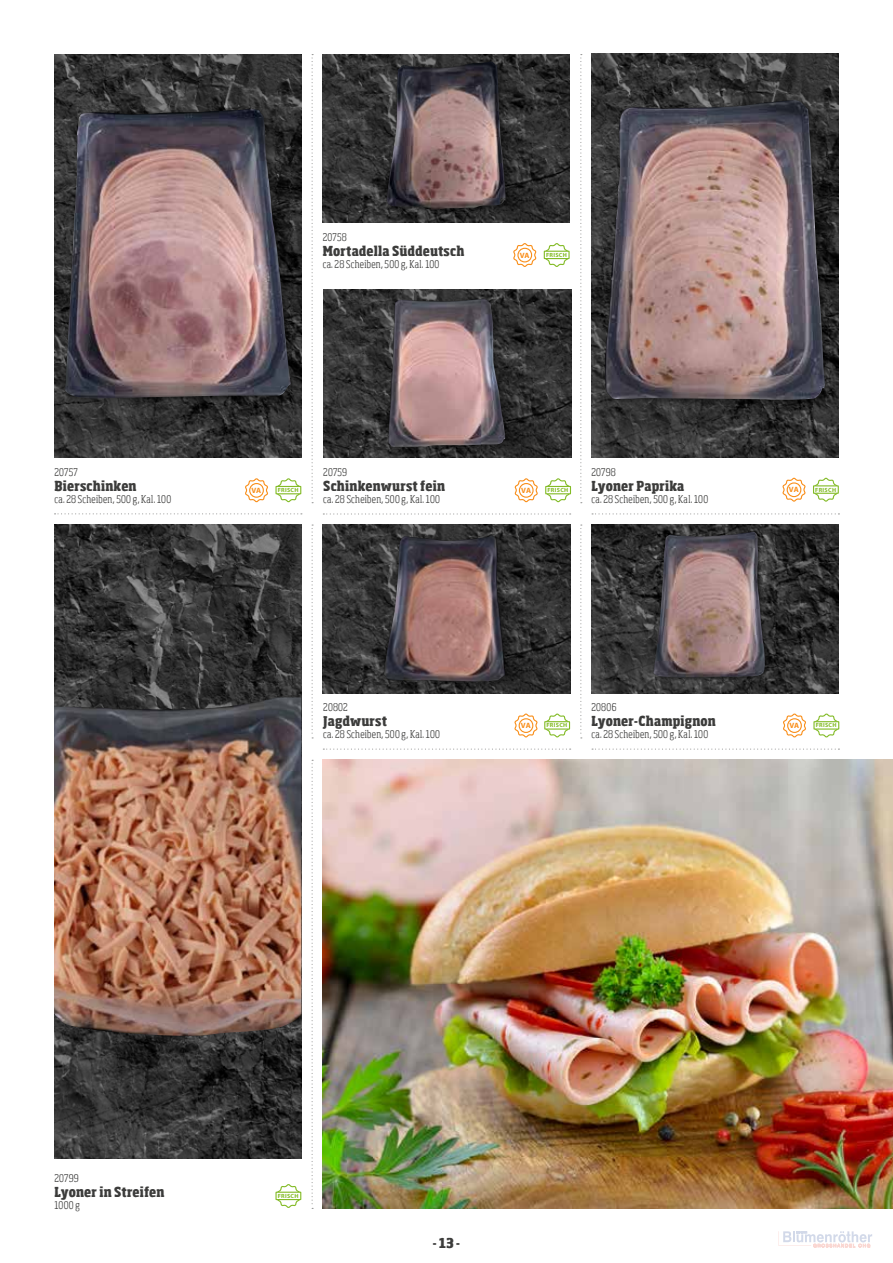
<style>
.page{position:relative;width:893px;height:1263px;background:#fff}
.page>*{position:absolute;margin:0;border:0;box-sizing:border-box;transform-origin:0 0}
.t1{font:800 condensed 13.5px "Sohoma";letter-spacing:.01em;color:#3c3c3b}
.t2{font:300 condensed 10.5px "Sohoma";letter-spacing:.025em;color:#3c3c3b}
.t3{font:700 7.65px "Myriad Pro";letter-spacing:-.005em;color:#f98e19}
.t4{font:700 6px "Myriad Pro";letter-spacing:.05em;color:#83bb26}
</style>
<div class="page">
<svg style="left:779px;top:1231px;width:93px;height:16px"></svg>
<svg style="left:55px;top:513px;width:247px;height:1px"></svg>
<svg style="left:312px;top:54px;width:1px;height:449px"></svg>
<svg style="left:580px;top:54px;width:2px;height:449px"></svg>
<svg style="left:580px;top:524px;width:2px;height:214px"></svg>
<svg style="left:312px;top:524px;width:1px;height:214px"></svg>
<svg style="left:312px;top:760px;width:1px;height:449px"></svg>
<svg style="left:323px;top:748px;width:248px;height:2px"></svg>
<svg style="left:323px;top:513px;width:248px;height:1px"></svg>
<svg style="left:592px;top:748px;width:247px;height:2px"></svg>
<svg style="left:592px;top:513px;width:247px;height:1px"></svg>
<img style="left:591px;top:524px;width:248px;height:169px">
<img style="left:324px;top:289px;width:247px;height:169px">
<img style="left:322px;top:54px;width:248px;height:169px">
<img style="left:323px;top:524px;width:247px;height:169px">
<div style="left:380px;top:532px;width:134px;height:159px;background:#000;opacity:.45"></div>
<img style="left:383px;top:535px;width:123px;height:147px">
<div style="left:382px;top:57px;width:133px;height:161px;background:#000;opacity:.45"></div>
<img style="left:386px;top:61px;width:120px;height:149px">
<div style="left:384px;top:295px;width:130px;height:161px;background:#000;opacity:.45"></div>
<img style="left:388px;top:299px;width:118px;height:148px">
<img style="left:54px;top:54px;width:247px;height:403px">
<div style="left:62px;top:104px;width:237px;height:303px;background:#000;opacity:.45"></div>
<img style="left:65px;top:108px;width:226px;height:292px">
<img style="left:323px;top:760px;width:570px;height:449px">
<img style="left:591px;top:53px;width:248px;height:404px">
<div style="left:652px;top:530px;width:117px;height:152px;background:#000;opacity:.45"></div>
<img style="left:653px;top:532px;width:112px;height:146px">
<div style="left:601px;top:96px;width:232px;height:312px;background:#000;opacity:.45"></div>
<img style="left:604px;top:100px;width:222px;height:300px">
<img style="left:54px;top:524px;width:247px;height:635px">
<img style="left:54px;top:697px;width:247px;height:341px">
<svg style="left:546px;top:713px;width:22px;height:25px"></svg>
<div style="left:545px;top:722px;width:24px;height:7px;background:#fff"></div>
<div style="left:544px;top:721px;width:26px;height:9px;border:1px solid #83bb26"></div>
<svg style="left:276px;top:478px;width:25px;height:25px"></svg>
<div style="left:276px;top:486px;width:25px;height:8px;background:#fff"></div>
<div style="left:275px;top:486px;width:26px;height:8px;border:1px solid #83bb26"></div>
<svg style="left:815px;top:713px;width:23px;height:25px"></svg>
<div style="left:814px;top:722px;width:25px;height:7px;background:#fff"></div>
<div style="left:813px;top:721px;width:26px;height:9px;border:1px solid #83bb26"></div>
<svg style="left:815px;top:477px;width:22px;height:25px"></svg>
<div style="left:813px;top:486px;width:25px;height:7px;background:#fff"></div>
<div style="left:813px;top:485px;width:26px;height:9px;border:1px solid #83bb26"></div>
<svg style="left:546px;top:478px;width:25px;height:25px"></svg>
<div style="left:546px;top:486px;width:24px;height:8px;background:#fff"></div>
<div style="left:545px;top:486px;width:26px;height:8px;border:1px solid #83bb26"></div>
<svg style="left:544px;top:243px;width:25px;height:24px"></svg>
<div style="left:544px;top:251px;width:25px;height:8px;background:#fff"></div>
<div style="left:544px;top:251px;width:26px;height:8px;border:1px solid #83bb26"></div>
<svg style="left:276px;top:1184px;width:25px;height:24px"></svg>
<div style="left:276px;top:1192px;width:25px;height:7px;background:#fff"></div>
<div style="left:275px;top:1191px;width:26px;height:9px;border:1px solid #83bb26"></div>
<svg style="left:514px;top:713px;width:24px;height:25px"></svg>
<div style="left:519px;top:718px;width:14px;height:15px;border:1px solid #f98e19;border-radius:50%"></div>
<svg style="left:245px;top:478px;width:23px;height:25px"></svg>
<div style="left:249px;top:483px;width:15px;height:15px;border:1px solid #f98e19;border-radius:50%"></div>
<svg style="left:513px;top:243px;width:24px;height:24px"></svg>
<div style="left:517px;top:248px;width:15px;height:14px;border:1px solid #f98e19;border-radius:50%"></div>
<svg style="left:782px;top:477px;width:24px;height:25px"></svg>
<div style="left:787px;top:482px;width:14px;height:15px;border:1px solid #f98e19;border-radius:50%"></div>
<svg style="left:783px;top:713px;width:23px;height:25px"></svg>
<div style="left:787px;top:718px;width:15px;height:15px;border:1px solid #f98e19;border-radius:50%"></div>
<svg style="left:514px;top:478px;width:24px;height:25px"></svg>
<div style="left:519px;top:483px;width:15px;height:15px;border:1px solid #f98e19;border-radius:50%"></div>
<p class="t2" style="left:54px;top:466px;width:25px">20757</p>
<p class="t1" style="left:54px;top:479px;width:84px">Bierschinken</p>
<p class="t2" style="left:54px;top:493px;width:118px">ca. 28 Scheiben, 500 g, Kal. 100</p>
<p class="t2" style="left:323px;top:230px;width:26px">20758</p>
<p class="t1" style="left:323px;top:243px;width:143px">Mortadella Süddeutsch</p>
<p class="t2" style="left:323px;top:257px;width:118px">ca. 28 Scheiben, 500 g, Kal. 100</p>
<p class="t3" style="left:520px;top:250px;width:11px">VA</p>
<p class="t4" style="left:546px;top:251px;width:22px">FRISCH</p>
<p class="t3" style="left:251px;top:485px;width:11px">VA</p>
<p class="t4" style="left:278px;top:486px;width:22px">FRISCH</p>
<p class="t2" style="left:323px;top:466px;width:25px">20759</p>
<p class="t1" style="left:323px;top:479px;width:123px">Schinkenwurst fein</p>
<p class="t2" style="left:323px;top:493px;width:118px">ca. 28 Scheiben, 500 g, Kal. 100</p>
<p class="t3" style="left:521px;top:485px;width:11px">VA</p>
<p class="t2" style="left:591px;top:465px;width:26px">20798</p>
<p class="t1" style="left:591px;top:478px;width:94px">Lyoner Paprika</p>
<p class="t2" style="left:591px;top:492px;width:118px">ca. 28 Scheiben, 500 g, Kal. 100</p>
<p class="t3" style="left:789px;top:485px;width:11px">VA</p>
<p class="t4" style="left:547px;top:486px;width:22px">FRISCH</p>
<p class="t4" style="left:815px;top:486px;width:22px">FRISCH</p>
<p class="t2" style="left:323px;top:701px;width:26px">20802</p>
<p class="t1" style="left:323px;top:714px;width:65px">Jagdwurst</p>
<p class="t2" style="left:323px;top:728px;width:118px">ca. 28 Scheiben, 500 g, Kal. 100</p>
<p class="t3" style="left:521px;top:721px;width:11px">VA</p>
<p class="t4" style="left:546px;top:721px;width:22px">FRISCH</p>
<p class="t2" style="left:591px;top:701px;width:27px">20806</p>
<p class="t1" style="left:591px;top:714px;width:126px">Lyoner-Champignon</p>
<p class="t2" style="left:591px;top:728px;width:118px">ca. 28 Scheiben, 500 g, Kal. 100</p>
<p class="t3" style="left:789px;top:721px;width:11px">VA</p>
<p class="t4" style="left:816px;top:721px;width:22px">FRISCH</p>
<p class="t2" style="left:54px;top:1171px;width:26px">20799</p>
<p class="t1" style="left:54px;top:1184px;width:112px">Lyoner in Streifen</p>
<p class="t2" style="left:54px;top:1198px;width:27px">1000 g</p>
<p class="t4" style="left:278px;top:1192px;width:22px">FRISCH</p>
<p class="t1" style="left:433px;top:1236px;width:29px">- 13 -</p>
</div>
